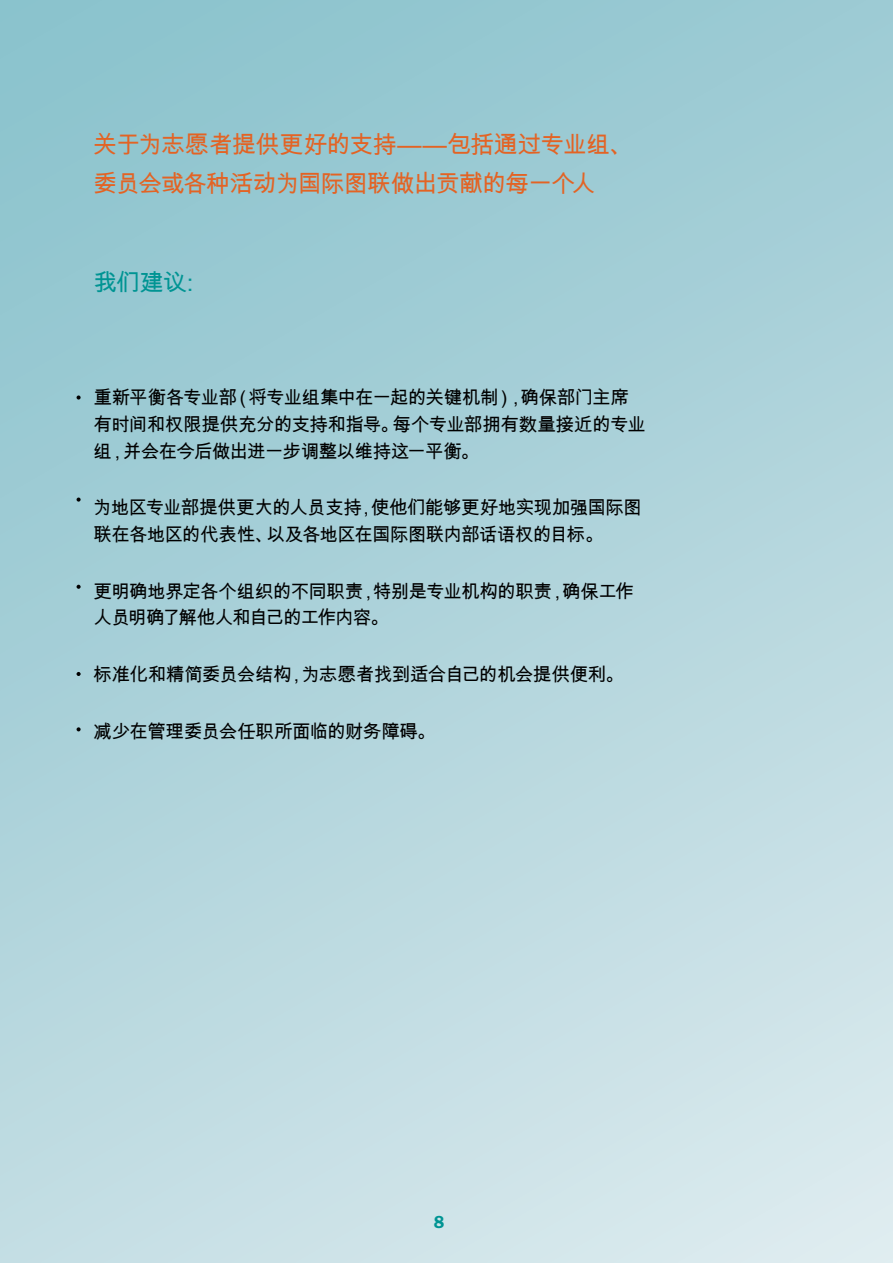
<style>
.page{position:relative;width:893px;height:1263px;background:#fff}
.page>*{position:absolute;margin:0;border:0;box-sizing:border-box;transform-origin:0 0}
.t1{font:24px/39px "Arial Unicode MS";letter-spacing:-.045em;color:#e36324}
.t2{font:24px "Arial Unicode MS";color:#009493}
.t3{font:18.6px/26.8px "Arial Unicode MS";letter-spacing:-.04em;color:#000}
.t4{font:18px "Franklin Gothic URW Dem";color:#009493}
</style>
<div class="page">
<div style="left:0;top:0;width:893px;height:1263px;background:linear-gradient(to bottom,#90c5cf,#d1e4e9)"></div>
<svg style="left:77px;top:395px;width:4px;height:5px"></svg>
<svg style="left:77px;top:497px;width:4px;height:5px"></svg>
<svg style="left:77px;top:585px;width:4px;height:4px"></svg>
<svg style="left:77px;top:672px;width:4px;height:4px"></svg>
<svg style="left:77px;top:727px;width:4px;height:4px"></svg>
<p class="t1" style="left:94px;top:125px;width:541px">关于为志愿者提供更好的支持——包括通过专业组、委员会或各种活动为国际图联做出贡献的每一个人</p>
<p class="t2" style="left:94px;top:265px;width:102px">我们建议:</p>
<p class="t3" style="left:94px;top:383px;width:554px">重新平衡各专业部（将专业组集中在一起的关键机制），确保部门主席有时间和权限提供充分的支持和指导。每个专业部拥有数量接近的专业组，并会在今后做出进一步调整以维持这一平衡。</p>
<p class="t3" style="left:94px;top:494px;width:550px">为地区专业部提供更大的人员支持，使他们能够更好地实现加强国际图联在各地区的代表性、以及各地区在国际图联内部话语权的目标。</p>
<p class="t3" style="left:94px;top:577px;width:542px">更明确地界定各个组织的不同职责，特别是专业机构的职责，确保工作人员明确了解他人和自己的工作内容。</p>
<p class="t3" style="left:94px;top:661px;width:532px">标准化和精简委员会结构，为志愿者找到适合自己的机会提供便利。</p>
<p class="t3" style="left:94px;top:717px;width:344px">减少在管理委员会任职所面临的财务障碍。</p>
<p class="t4" style="left:434px;top:1211px;width:12px">8</p>
</div>
